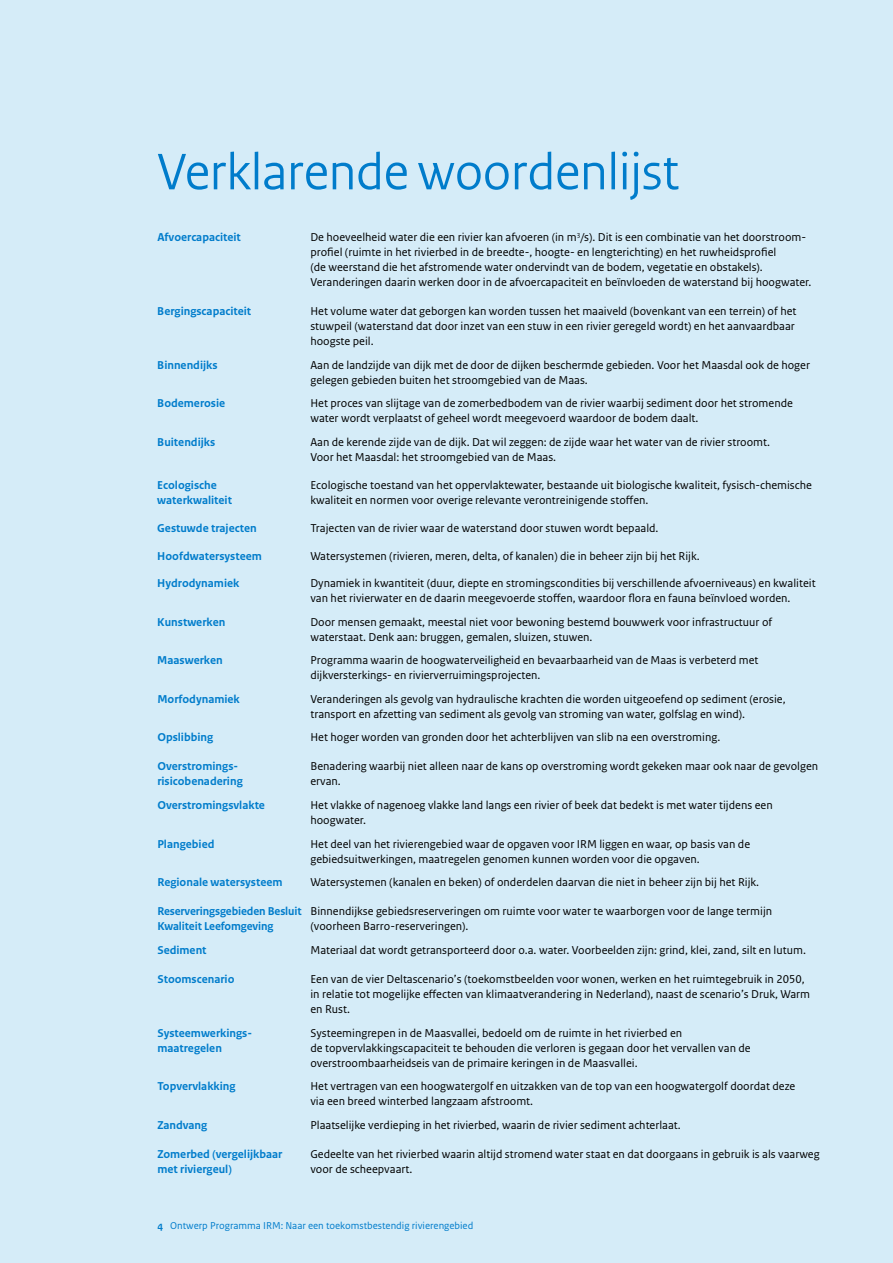
<style>
.page{position:relative;width:893px;height:1263px;background:#d5ecf8}
.page>*{position:absolute;margin:0;border:0;box-sizing:border-box;transform-origin:0 0}
.t1{font:54px "Rijksoverheid Sans Heading";color:#007ccb}
.t2{font:12px/15px "Rijksoverheid Sans Text";color:#000}
.t3{font:700 12px/15px "Rijksoverheid Sans Text";color:#007ccb}
.t4{font:10.5px "Rijksoverheid Sans Text";color:#007ccb}
.s1{font-weight:700}
</style>
<div class="page">
<h1 class="t1" style="left:157px;top:141px;width:523px">Verklarende woordenlijst</h1>
<p class="t3" style="left:157px;top:230px;width:85px">Afvoercapaciteit</p>
<p class="t2" style="left:310px;top:230px;width:502px">De hoeveelheid water die een rivier kan afvoeren (in m<sup>3</sup>/s). Dit is een combinatie van het doorstroom&shy;profiel (ruimte in het rivierbed in de breedte-, hoogte- en lengterichting) en het ruwheidsprofiel<br>(de weerstand die het afstromende water ondervindt van de bodem, vegetatie en obstakels).<br>Veranderingen daarin werken door in de afvoercapaciteit en beïnvloeden de waterstand bij hoogwater.</p>
<p class="t3" style="left:157px;top:304px;width:95px">Bergingscapaciteit</p>
<p class="t2" style="left:310px;top:304px;width:488px">Het volume water dat geborgen kan worden tussen het maaiveld (bovenkant van een terrein) of het stuwpeil (waterstand dat door inzet van een stuw in een rivier geregeld wordt) en het aanvaardbaar hoogste peil.</p>
<p class="t3" style="left:157px;top:358px;width:62px">Binnendijks</p>
<p class="t2" style="left:310px;top:358px;width:501px">Aan de landzijde van dijk met de door de dijken beschermde gebieden. Voor het Maasdal ook de hoger gelegen gebieden buiten het stroomgebied van de Maas.</p>
<p class="t3" style="left:157px;top:396px;width:69px">Bodemerosie</p>
<p class="t2" style="left:310px;top:396px;width:484px">Het proces van slijtage van de zomerbedbodem van de rivier waarbij sediment door het stromende water wordt verplaatst of geheel wordt meegevoerd waardoor de bodem daalt.</p>
<p class="t3" style="left:157px;top:435px;width:59px">Buitendijks</p>
<p class="t2" style="left:310px;top:435px;width:461px">Aan de kerende zijde van de dijk. Dat wil zeggen: de zijde waar het water van de rivier stroomt.<br>Voor het Maasdal: het stroomgebied van de Maas.</p>
<p class="t3" style="left:157px;top:478px;width:76px">Ecologische waterkwaliteit</p>
<p class="t2" style="left:310px;top:477px;width:503px">Ecologische toestand van het oppervlaktewater, bestaande uit biologische kwaliteit, fysisch-chemische kwaliteit en normen voor overige relevante verontreinigende stoffen.</p>
<p class="t3" style="left:157px;top:520px;width:101px">Gestuwde trajecten</p>
<p class="t2" style="left:310px;top:520px;width:350px">Trajecten van de rivier waar de waterstand door stuwen wordt bepaald.</p>
<p class="t3" style="left:157px;top:549px;width:106px">Hoofdwatersysteem</p>
<p class="t2" style="left:310px;top:549px;width:391px">Watersystemen (rivieren, meren, delta, of kanalen) die in beheer zijn bij het Rijk.</p>
<p class="t3" style="left:157px;top:576px;width:84px">Hydrodynamiek</p>
<p class="t2" style="left:310px;top:576px;width:507px">Dynamiek in kwantiteit (duur, diepte en stromingscondities bij verschillende afvoerniveaus) en kwaliteit van het rivierwater en de daarin meegevoerde stoffen, waardoor flora en fauna beïnvloed worden.</p>
<p class="t3" style="left:157px;top:614px;width:69px">Kunstwerken</p>
<p class="t2" style="left:310px;top:614px;width:463px">Door mensen gemaakt, meestal niet voor bewoning bestemd bouwwerk voor infrastructuur of waterstaat. Denk aan: bruggen, gemalen, sluizen, stuwen.</p>
<p class="t3" style="left:157px;top:653px;width:67px">Maaswerken</p>
<p class="t2" style="left:310px;top:653px;width:449px">Programma waarin de hoogwaterveiligheid en bevaarbaarheid van de Maas is verbeterd met dijkversterkings- en rivierverruimingsprojecten.</p>
<p class="t3" style="left:157px;top:691px;width:84px">Morfodynamiek</p>
<p class="t2" style="left:310px;top:691px;width:477px">Veranderingen als gevolg van hydraulische krachten die worden uitgeoefend op sediment (erosie, transport en afzetting van sediment als gevolg van stroming van water, golfslag en wind).</p>
<p class="t3" style="left:157px;top:730px;width:58px">Opslibbing</p>
<p class="t2" style="left:310px;top:730px;width:411px">Het hoger worden van gronden door het achterblijven van slib na een overstroming.</p>
<p class="t3" style="left:157px;top:759px;width:87px">Overstromings&shy;risicobenadering</p>
<p class="t2" style="left:310px;top:759px;width:509px">Benadering waarbij niet alleen naar de kans op overstroming wordt gekeken maar ook naar de gevolgen ervan.</p>
<p class="t3" style="left:157px;top:798px;width:109px">Overstromingsvlakte</p>
<p class="t2" style="left:310px;top:798px;width:464px">Het vlakke of nagenoeg vlakke land langs een rivier of beek dat bedekt is met water tijdens een hoogwater.</p>
<p class="t3" style="left:157px;top:836px;width:59px">Plangebied</p>
<p class="t2" style="left:310px;top:836px;width:441px">Het deel van het rivierengebied waar de opgaven voor IRM liggen en waar, op basis van de gebiedsuitwerkingen, maatregelen genomen kunnen worden voor die opgaven.</p>
<p class="t3" style="left:157px;top:875px;width:127px">Regionale watersysteem</p>
<p class="t2" style="left:310px;top:875px;width:450px">Watersystemen (kanalen en beken) of onderdelen daarvan die niet in beheer zijn bij het Rijk.</p>
<p class="t3" style="left:157px;top:904px;width:146px">Reserveringsgebieden Besluit<br>Kwaliteit Leefomgeving</p>
<p class="t2" style="left:310px;top:904px;width:463px">Binnendijkse gebiedsreserveringen om ruimte voor water te waarborgen voor de lange termijn (voorheen Barro-reserveringen).</p>
<p class="t3" style="left:157px;top:943px;width:51px">Sediment</p>
<p class="t2" style="left:310px;top:943px;width:497px">Materiaal dat wordt getransporteerd door o.a. water. Voorbeelden zijn: grind, klei, zand, silt en lutum.</p>
<p class="t3" style="left:157px;top:972px;width:79px">Stoomscenario</p>
<p class="t2" style="left:310px;top:972px;width:501px">Een van de vier Deltascenario’s (toekomstbeelden voor wonen, werken en het ruimtegebruik in 2050, in relatie tot mogelijke effecten van klimaatverandering in Nederland), naast de scenario’s Druk, Warm en Rust.</p>
<p class="t3" style="left:157px;top:1025px;width:96px">Systeemwerkings&shy;maatregelen</p>
<p class="t2" style="left:310px;top:1025px;width:442px">Systeemingrepen in de Maasvallei, bedoeld om de ruimte in het rivierbed en<br>de topvervlakkingscapaciteit te behouden die verloren is gegaan door het vervallen van de overstroombaarheidseis van de primaire keringen in de Maasvallei.</p>
<p class="t3" style="left:157px;top:1079px;width:80px">Topvervlakking</p>
<p class="t2" style="left:310px;top:1079px;width:486px">Het vertragen van een hoogwatergolf en uitzakken van de top van een hoogwatergolf doordat deze via een breed winterbed langzaam afstroomt.</p>
<p class="t3" style="left:157px;top:1117px;width:52px">Zandvang</p>
<p class="t2" style="left:310px;top:1117px;width:372px">Plaatselijke verdieping in het rivierbed, waarin de rivier sediment achterlaat.</p>
<p class="t3" style="left:157px;top:1147px;width:127px">Zomerbed (vergelijkbaar met riviergeul)</p>
<p class="t2" style="left:310px;top:1147px;width:511px">Gedeelte van het rivierbed waarin altijd stromend water staat en dat doorgaans in gebruik is als vaarweg voor de scheepvaart.</p>
<p class="t4" style="left:157px;top:1219px;width:317px"><span class="s1">4</span> Ontwerp Programma IRM: Naar een toekomstbestendig rivierengebied</p>
</div>
